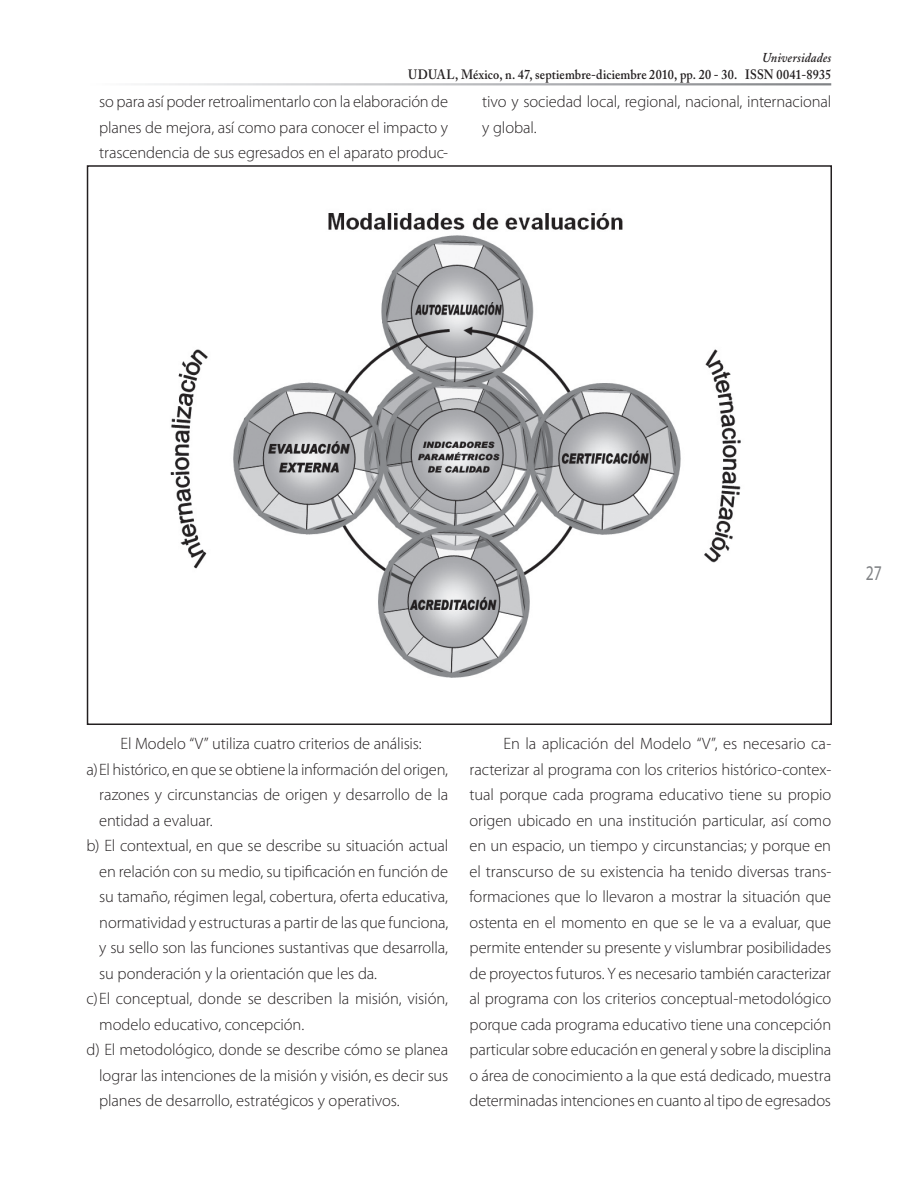
<style>
.page{position:relative;width:916px;height:1192px;background:#fff}
.page>*{position:absolute;margin:0;border:0;box-sizing:border-box;transform-origin:0 0}
.t1{font:21px "Myriad Pro";color:#808285;scale:.75 1}
.t2{font:300 16.5px/25.5px "Myriad Pro";letter-spacing:-.01em;color:#231f20;text-align:justify}
.t3{font:600 13.5px "Adobe Caslon Pro";letter-spacing:.01em;color:#231f20;scale:.9 1}
.t4{font:italic 600 13.5px "Adobe Caslon Pro";letter-spacing:.015em;color:#231f20;scale:.9 1}
</style>
<div class="page">
<img style="left:170px;top:213px;width:571px;height:465px">
<p class="t4" style="left:761px;top:50px;width:78px">Universidades</p>
<p class="t3" style="left:408px;top:66px;width:471px">UDUAL, México, n. 47, septiembre-diciembre 2010, pp. 20 - 30. ISSN 0041-8935</p>
<p class="t2" style="left:99px;top:89px;width:350px">so para así poder retroalimentarlo con la elaboración de planes de mejora, así como para conocer el impacto y trascendencia de sus egresados en el aparato produc-</p>
<p class="t2" style="left:482px;top:89px;width:350px">tivo y sociedad local, regional, nacional, internacional y global.</p>
<p class="t1" style="left:865px;top:560px;width:21px">27</p>
<p class="t2" style="left:120px;top:731px;width:302px">El Modelo “V” utiliza cuatro criterios de análisis:</p>
<p class="t2" style="left:86px;top:756px;width:363px">a)El histórico, en que se obtiene la información del origen,</p>
<p class="t2" style="left:99px;top:782px;width:350px">razones y circunstancias de origen y desarrollo de la</p>
<p class="t2" style="left:99px;top:807px;width:115px">entidad a evaluar.</p>
<p class="t2" style="left:86px;top:833px;width:363px">b) El contextual, en que se describe su situación actual</p>
<p class="t2" style="left:99px;top:858px;width:350px">en relación con su medio, su tipificación en función de</p>
<p class="t2" style="left:99px;top:884px;width:350px">su tamaño, régimen legal, cobertura, oferta educativa,</p>
<p class="t2" style="left:99px;top:909px;width:350px">normatividad y estructuras a partir de las que funciona,</p>
<p class="t2" style="left:99px;top:935px;width:350px">y su sello son las funciones sustantivas que desarrolla,</p>
<p class="t2" style="left:99px;top:960px;width:279px">su ponderación y la orientación que les da.</p>
<p class="t2" style="left:86px;top:986px;width:363px">c)El conceptual, donde se describen la misión, visión,</p>
<p class="t2" style="left:99px;top:1011px;width:206px">modelo educativo, concepción.</p>
<p class="t2" style="left:86px;top:1037px;width:363px">d) El metodológico, donde se describe cómo se planea</p>
<p class="t2" style="left:99px;top:1062px;width:350px">lograr las intenciones de la misión y visión, es decir sus</p>
<p class="t2" style="left:99px;top:1088px;width:302px">planes de desarrollo, estratégicos y operativos.</p>
<p class="t2" style="left:469px;top:731px;width:363px;text-indent:34px">En la aplicación del Modelo “V”, es necesario ca&shy;racterizar al programa con los criterios histórico-contex&shy;tual porque cada programa educativo tiene su propio origen ubicado en una institución particular, así como en un espacio, un tiempo y circunstancias; y porque en el transcurso de su existencia ha tenido diversas trans&shy;formaciones que lo llevaron a mostrar la situación que ostenta en el momento en que se le va a evaluar, que permite entender su presente y vislumbrar posibilidades de proyectos futuros. Y es necesario también caracterizar al programa con los criterios conceptual-metodológico porque cada programa educativo tiene una concepción particular sobre educación en general y sobre la disciplina o área de conocimiento a la que está dedicado, muestra determinadas intenciones en cuanto al tipo de egresados</p>
</div>
